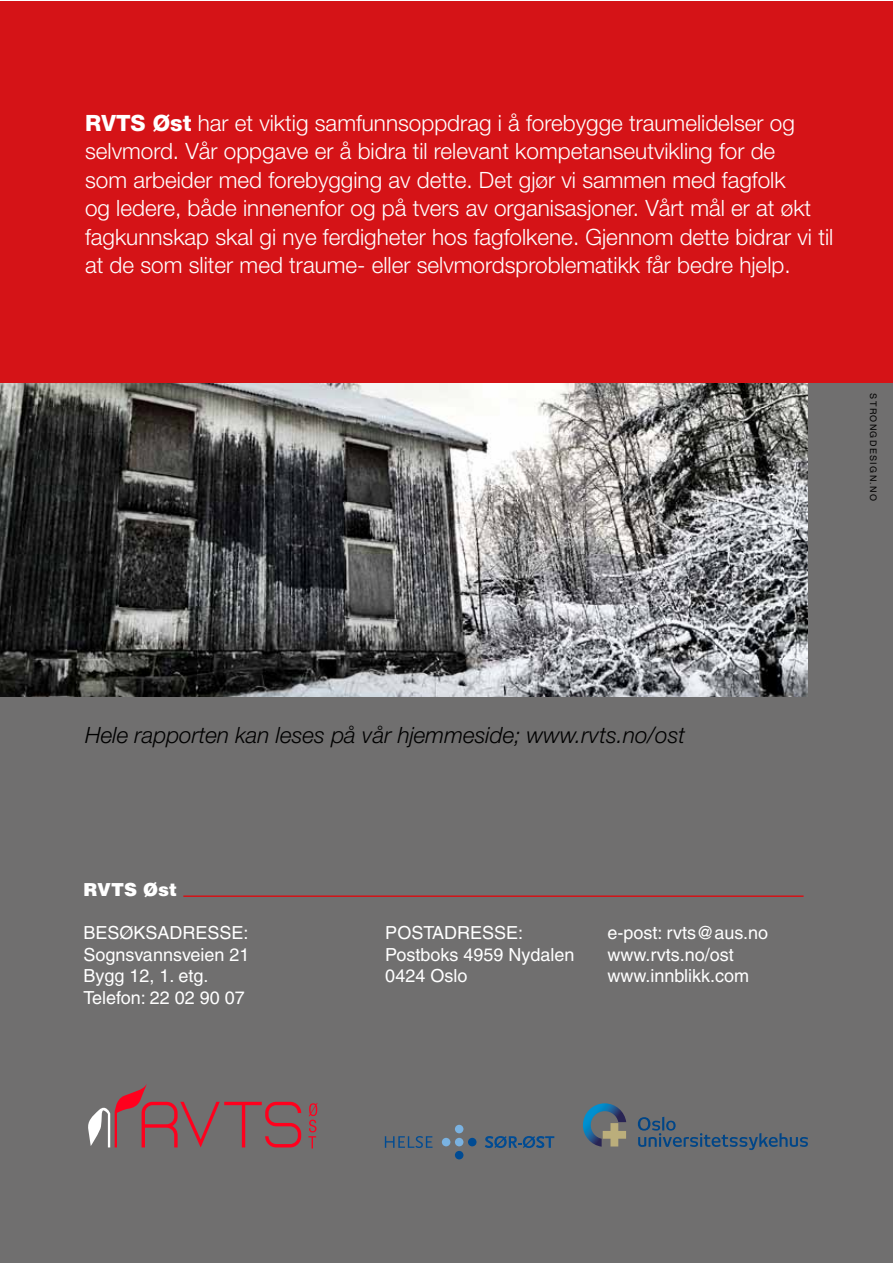
<style>
.page{position:relative;width:893px;height:1263px;background:#fff}
.page>*{position:absolute;margin:0;border:0;box-sizing:border-box;transform-origin:0 0}
.t1{font:300 22.5px/28.5px "Helvetica Neue";color:#fff}
.t2{font:italic 300 22.5px "Helvetica Neue";color:#000}
.t3{font:18px/21.6px "Helvetica";color:#fff}
.t4{font:900 18px "Helvetica";color:#fff}
.t5{font:9px "Helvetica";letter-spacing:.15em;color:#000}
.s1{font-weight:800}
</style>
<div class="page">
<div style="left:0;top:383px;width:892px;height:880px;background:#706f6f"></div>
<img style="left:0;top:383px;width:808px;height:314px">
<div style="left:0;top:1px;width:892px;height:382px;background:#d51317"></div>
<svg style="left:308px;top:1103px;width:10px;height:45px"></svg>
<svg style="left:88px;top:1084px;width:213px;height:63px"></svg>
<div style="left:455px;top:1125px;width:8px;height:8px;background:#7ab2e1;border-radius:50%"></div>
<div style="left:455px;top:1138px;width:8px;height:8px;background:#7ab2e1;border-radius:50%"></div>
<div style="left:442px;top:1138px;width:8px;height:8px;background:#7ab2e1;border-radius:50%"></div>
<div style="left:468px;top:1138px;width:8px;height:8px;background:#004b93;border-radius:50%"></div>
<div style="left:455px;top:1151px;width:8px;height:8px;background:#004b93;border-radius:50%"></div>
<svg style="left:385px;top:1136px;width:47px;height:12px"></svg>
<svg style="left:485px;top:1136px;width:69px;height:12px"></svg>
<svg style="left:638px;top:1117px;width:170px;height:33px"></svg>
<svg style="left:583px;top:1103px;width:43px;height:44px"></svg>
<hr style="left:183px;top:895px;width:621px;height:2px;background:#d51317">
<p class="t1" style="left:85px;top:108px;width:750px"><span class="s1">RVTS Øst</span> har et viktig samfunnsoppdrag i å forebygge traumelidelser og selvmord. Vår oppgave er å bidra til relevant kompetanseutvikling for de<br>som arbeider med forebygging av dette. Det gjør vi sammen med fagfolk<br>og ledere, både innenenfor og på tvers av organisasjoner. Vårt mål er at økt fagkunnskap skal gi nye ferdigheter hos fagfolkene. Gjennom dette bidrar vi til at de som sliter med traume- eller selvmordsproblematikk får bedre hjelp.</p>
<p class="t5" style="left:878px;top:393px;width:109px;rotate:90deg">STRONGDESIGN.NO</p>
<p class="t2" style="left:85px;top:721px;width:602px">Hele rapporten kan leses på vår hjemmeside; www.rvts.no/ost</p>
<p class="t4" style="left:83px;top:877px;width:95px">RVTS Øst</p>
<p class="t3" style="left:83px;top:922px;width:168px">BESØKSADRESSE:<br>Sognsvannsveien 21<br>Bygg 12, 1. etg.<br>Telefon: 22 02 90 07</p>
<p class="t3" style="left:385px;top:922px;width:191px">POSTADRESSE:<br>Postboks 4959 Nydalen<br>0424 Oslo</p>
<p class="t3" style="left:607px;top:922px;width:162px">e-post: rvts@aus.no www.rvts.no/ost www.innblikk.com</p>
</div>
